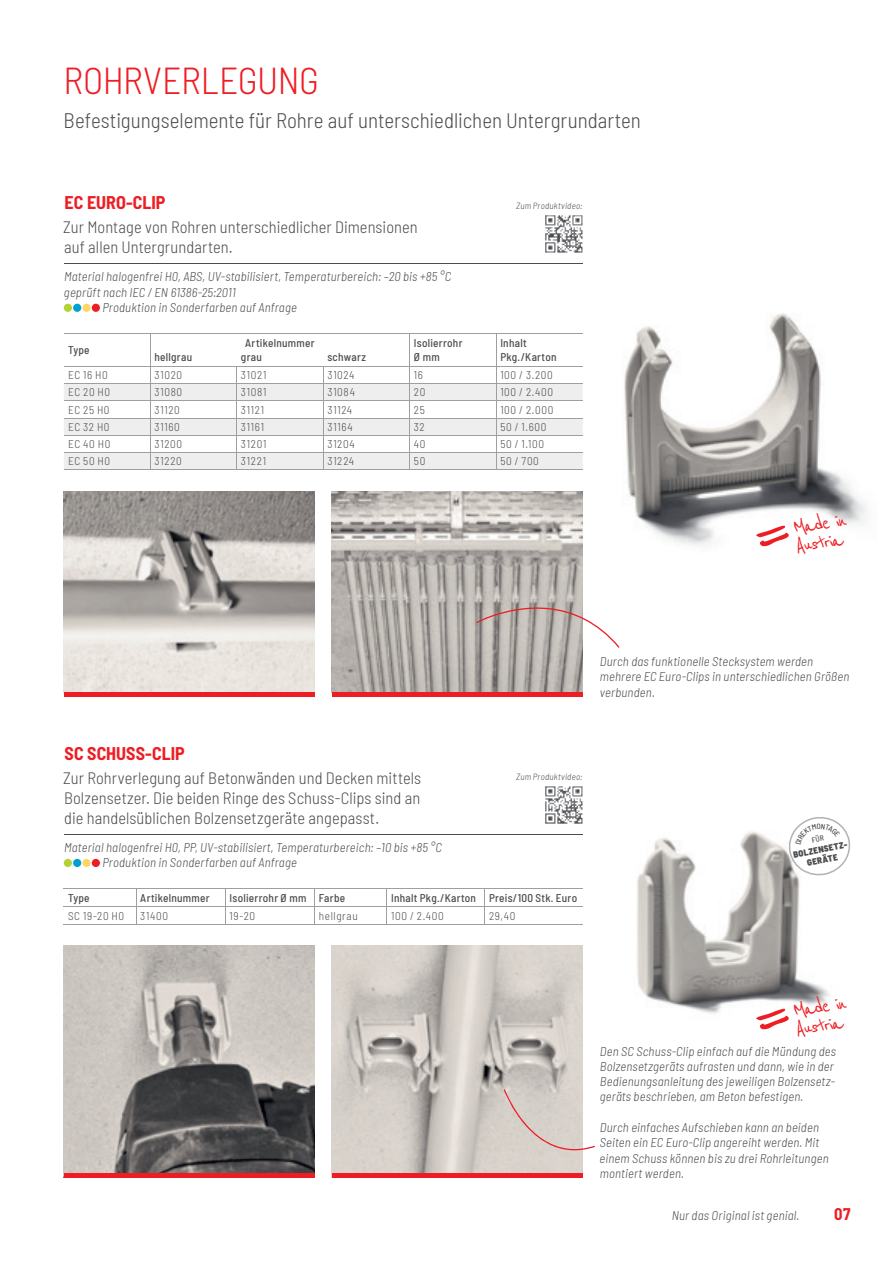
<style>
.page{position:relative;width:893px;height:1263px;background:#fff}
.page>*{position:absolute;margin:0;border:0;box-sizing:border-box;transform-origin:0 0}
.t1{font:300 semi-condensed 37.5px "Barlow";letter-spacing:-.01em;color:#ee1d23}
.t2{font:24.3px/18.9px "Reenie Beanie";color:#ee1d23}
.t3{font:300 semi-condensed 21px "Barlow";color:#4b4c4d}
.t4{font:700 semi-condensed 18px "Barlow";color:#ee1d23}
.t5{font:300 semi-condensed 16.5px/19.8px "Barlow";letter-spacing:.005em;color:#4b4c4d}
.t6{font:700 semi-condensed 16.5px "Barlow";color:#ee1d23}
.t7{font:italic 300 semi-condensed 12.75px/15.3px "Barlow";letter-spacing:.015em;color:#4b4c4d}
.t8{font:300 semi-condensed 11.25px "Barlow";letter-spacing:.06em;color:#4b4c4d}
.t9{font:500 semi-condensed 11.25px/14.4px "Barlow";letter-spacing:.025em;color:#4b4c4d}
.t10{font:italic 300 semi-condensed 9px "Barlow";letter-spacing:.03em;color:#4b4c4d}
.t11{font:900 semi-condensed 9px/10.8px "Barlow";color:#4b4c4d;text-align:center}
</style>
<div class="page">
<img style="left:637px;top:831px;width:193px;height:199px">
<img style="left:624px;top:313px;width:242px;height:234px">
<hr style="left:64px;top:263px;width:519px;height:1px;background:#4b4c4d">
<div style="left:64px;top:304px;width:8px;height:8px;background:#b3d234;border-radius:50%"></div>
<div style="left:73px;top:304px;width:8px;height:8px;background:#00a1ce;border-radius:50%"></div>
<div style="left:82px;top:304px;width:9px;height:8px;background:#fed667;border-radius:50%"></div>
<div style="left:92px;top:304px;width:8px;height:8px;background:#ee1d23;border-radius:50%"></div>
<hr style="left:64px;top:834px;width:519px;height:1px;background:#4b4c4d">
<div style="left:64px;top:859px;width:8px;height:8px;background:#b3d234;border-radius:50%"></div>
<div style="left:73px;top:859px;width:8px;height:8px;background:#00a1ce;border-radius:50%"></div>
<div style="left:82px;top:859px;width:9px;height:8px;background:#fed667;border-radius:50%"></div>
<div style="left:92px;top:859px;width:8px;height:8px;background:#ee1d23;border-radius:50%"></div>
<hr style="left:64px;top:888px;width:72px;height:1px;background:#9d9fa2">
<hr style="left:136px;top:888px;width:89px;height:1px;background:#9d9fa2">
<hr style="left:225px;top:888px;width:90px;height:1px;background:#9d9fa2">
<hr style="left:315px;top:888px;width:72px;height:1px;background:#9d9fa2">
<hr style="left:387px;top:888px;width:98px;height:1px;background:#9d9fa2">
<hr style="left:485px;top:888px;width:98px;height:1px;background:#9d9fa2">
<hr style="left:64px;top:906px;width:72px;height:1px;background:#9d9fa2">
<hr style="left:136px;top:906px;width:89px;height:1px;background:#9d9fa2">
<svg style="left:136px;top:889px;width:1px;height:35px"></svg>
<hr style="left:225px;top:906px;width:90px;height:1px;background:#9d9fa2">
<svg style="left:225px;top:889px;width:1px;height:35px"></svg>
<hr style="left:315px;top:906px;width:72px;height:1px;background:#9d9fa2">
<svg style="left:314px;top:889px;width:1px;height:35px"></svg>
<hr style="left:387px;top:906px;width:98px;height:1px;background:#9d9fa2">
<hr style="left:485px;top:906px;width:98px;height:1px;background:#9d9fa2">
<svg style="left:484px;top:889px;width:1px;height:35px"></svg>
<hr style="left:64px;top:924px;width:72px;height:1px;background:#9d9fa2">
<hr style="left:136px;top:924px;width:89px;height:1px;background:#9d9fa2">
<hr style="left:225px;top:924px;width:90px;height:1px;background:#9d9fa2">
<hr style="left:315px;top:924px;width:72px;height:1px;background:#9d9fa2">
<hr style="left:387px;top:924px;width:98px;height:1px;background:#9d9fa2">
<hr style="left:485px;top:924px;width:98px;height:1px;background:#9d9fa2">
<svg style="left:756px;top:525px;width:33px;height:21px"></svg>
<svg style="left:756px;top:1009px;width:33px;height:20px"></svg>
<img style="left:64px;top:946px;width:251px;height:228px">
<img style="left:332px;top:946px;width:251px;height:228px">
<svg style="left:504px;top:1089px;width:91px;height:63px"></svg>
<hr style="left:64px;top:1174px;width:251px;height:4px;background:#ee1d23">
<hr style="left:332px;top:1174px;width:251px;height:4px;background:#ee1d23">
<hr style="left:64px;top:333px;width:86px;height:1px;background:#9d9fa2">
<hr style="left:150px;top:333px;width:87px;height:1px;background:#9d9fa2">
<hr style="left:237px;top:333px;width:86px;height:1px;background:#9d9fa2">
<hr style="left:323px;top:333px;width:87px;height:1px;background:#9d9fa2">
<hr style="left:410px;top:333px;width:86px;height:1px;background:#9d9fa2">
<hr style="left:496px;top:333px;width:87px;height:1px;background:#9d9fa2">
<svg style="left:64px;top:334px;width:519px;height:136px"></svg>
<img style="left:64px;top:491px;width:251px;height:201px">
<img style="left:332px;top:491px;width:251px;height:201px">
<div style="left:64px;top:692px;width:251px;height:5px;background:#ee1d23"></div>
<div style="left:332px;top:692px;width:251px;height:5px;background:#ee1d23"></div>
<svg style="left:477px;top:606px;width:142px;height:42px"></svg>
<img style="left:545px;top:786px;width:38px;height:38px">
<img style="left:545px;top:215px;width:38px;height:38px">
<svg style="left:787px;top:817px;width:63px;height:60px"></svg>
<h1 class="t1" style="left:63px;top:53px;width:257px">ROHRVERLEGUNG</h1>
<h3 class="t3" style="left:64px;top:105px;width:579px">Befestigungselemente für Rohre auf unterschiedlichen Untergrundarten</h3>
<h3 class="t4" style="left:65px;top:190px;width:102px">EC EURO-CLIP</h3>
<p class="t5" style="left:63px;top:216px;width:356px">Zur Montage von Rohren unterschiedlicher Dimensionen auf allen Untergrundarten.</p>
<p class="t7" style="left:64px;top:268px;width:389px">Material halogenfrei H0, ABS, UV-stabilisiert, Temperaturbereich: –20 bis +85 °C</p>
<p class="t7" style="left:64px;top:283px;width:173px">geprüft nach IEC / EN 61386-25:2011</p>
<p class="t7" style="left:102px;top:299px;width:196px">Produktion in Sonderfarben auf Anfrage</p>
<p class="t10" style="left:516px;top:199px;width:68px">Zum Produktvideo:</p>
<p class="t9" style="left:68px;top:342px;width:23px">Type</p>
<p class="t9" style="left:245px;top:335px;width:71px">Artikelnummer</p>
<p class="t9" style="left:414px;top:335px;width:50px">Isolierrohr<br>Ø mm</p>
<p class="t9" style="left:500px;top:335px;width:28px">Inhalt</p>
<p class="t9" style="left:154px;top:349px;width:39px">hellgrau</p>
<p class="t9" style="left:241px;top:349px;width:22px">grau</p>
<p class="t9" style="left:327px;top:349px;width:40px">schwarz</p>
<p class="t9" style="left:500px;top:349px;width:58px">Pkg./Karton</p>
<p class="t8" style="left:68px;top:367px;width:41px">EC 16 H0</p>
<p class="t8" style="left:154px;top:367px;width:29px">31020</p>
<p class="t8" style="left:241px;top:367px;width:27px">31021</p>
<p class="t8" style="left:327px;top:367px;width:28px">31024</p>
<p class="t8" style="left:414px;top:367px;width:11px">16</p>
<p class="t8" style="left:500px;top:367px;width:54px">100 / 3.200</p>
<p class="t8" style="left:68px;top:384px;width:44px">EC 20 H0</p>
<p class="t8" style="left:154px;top:384px;width:29px">31080</p>
<p class="t8" style="left:241px;top:384px;width:27px">31081</p>
<p class="t8" style="left:327px;top:384px;width:29px">31084</p>
<p class="t8" style="left:414px;top:384px;width:13px">20</p>
<p class="t8" style="left:500px;top:384px;width:54px">100 / 2.400</p>
<p class="t8" style="left:68px;top:402px;width:43px">EC 25 H0</p>
<p class="t8" style="left:154px;top:402px;width:27px">31120</p>
<p class="t8" style="left:241px;top:402px;width:25px">31121</p>
<p class="t8" style="left:327px;top:402px;width:26px">31124</p>
<p class="t8" style="left:414px;top:402px;width:12px">25</p>
<p class="t8" style="left:500px;top:402px;width:55px">100 / 2.000</p>
<p class="t8" style="left:68px;top:419px;width:43px">EC 32 H0</p>
<p class="t8" style="left:154px;top:419px;width:27px">31160</p>
<p class="t8" style="left:241px;top:419px;width:25px">31161</p>
<p class="t8" style="left:327px;top:419px;width:27px">31164</p>
<p class="t8" style="left:414px;top:419px;width:12px">32</p>
<p class="t8" style="left:500px;top:419px;width:48px">50 / 1.600</p>
<p class="t8" style="left:68px;top:436px;width:44px">EC 40 H0</p>
<p class="t8" style="left:154px;top:436px;width:29px">31200</p>
<p class="t8" style="left:241px;top:436px;width:27px">31201</p>
<p class="t8" style="left:327px;top:436px;width:29px">31204</p>
<p class="t8" style="left:414px;top:436px;width:13px">40</p>
<p class="t8" style="left:500px;top:436px;width:45px">50 / 1.100</p>
<p class="t8" style="left:68px;top:453px;width:44px">EC 50 H0</p>
<p class="t8" style="left:154px;top:453px;width:29px">31220</p>
<p class="t8" style="left:241px;top:453px;width:27px">31221</p>
<p class="t8" style="left:327px;top:453px;width:28px">31224</p>
<p class="t8" style="left:414px;top:453px;width:13px">50</p>
<p class="t8" style="left:500px;top:453px;width:40px">50 / 700</p>
<h2 class="t2" style="left:792px;top:518px;width:56px;rotate:-8deg">Made in<br>Austria</h2>
<p class="t7" style="left:600px;top:653px;width:251px">Durch das funktionelle Stecksystem werden mehrere EC Euro-Clips in unterschiedlichen Größen verbunden.</p>
<h3 class="t4" style="left:65px;top:740px;width:122px">SC SCHUSS-CLIP</h3>
<p class="t5" style="left:63px;top:767px;width:359px;text-align:justify">Zur Rohrverlegung auf Betonwänden und Decken mittels Bolzensetzer. Die beiden Ringe des Schuss-Clips sind an die handelsüblichen Bolzensetzgeräte angepasst.</p>
<p class="t7" style="left:102px;top:838px;width:341px;text-indent:-38px">Material halogenfrei H0, PP, UV-stabilisiert, Temperaturbereich: –10 bis +85 °C<br>Produktion in Sonderfarben auf Anfrage</p>
<p class="t9" style="left:68px;top:889px;width:23px">Type</p>
<p class="t9" style="left:140px;top:889px;width:71px">Artikelnummer</p>
<p class="t9" style="left:230px;top:889px;width:117px">Isolierrohr Ø mm Farbe</p>
<p class="t9" style="left:391px;top:889px;width:188px">Inhalt Pkg./Karton Preis/100 Stk. Euro</p>
<p class="t8" style="left:68px;top:907px;width:58px">SC 19-20 H0</p>
<p class="t8" style="left:140px;top:907px;width:29px">31400</p>
<p class="t8" style="left:230px;top:907px;width:27px">19-20</p>
<p class="t8" style="left:319px;top:907px;width:40px">hellgrau</p>
<p class="t8" style="left:391px;top:907px;width:54px">100 / 2.400</p>
<p class="t8" style="left:489px;top:907px;width:28px">29,40</p>
<p class="t10" style="left:516px;top:770px;width:68px">Zum Produktvideo:</p>
<p class="t11" style="left:792px;top:849px;width:58px;rotate:-12deg">BOLZENSETZ-<br>GERÄTE</p>
<h2 class="t2" style="left:792px;top:1001px;width:56px;rotate:-8deg">Made in<br>Austria</h2>
<p class="t7" style="left:600px;top:1042px;width:238px">Den SC Schuss-Clip einfach auf die Mündung des Bolzensetzgeräts aufrasten und dann, wie in der Bedienungsanleitung des jeweiligen Bolzensetz&shy;geräts beschrieben, am Beton befestigen.</p>
<p class="t7" style="left:599px;top:1119px;width:231px">Durch einfaches Aufschieben kann an beiden Seiten ein EC Euro-Clip angereiht werden. Mit einem Schuss können bis zu drei Rohrleitungen montiert werden.</p>
<p class="t7" style="left:672px;top:1207px;width:129px">Nur das Original ist genial.</p>
<p class="t6" style="left:834px;top:1202px;width:18px">07</p>
</div>
